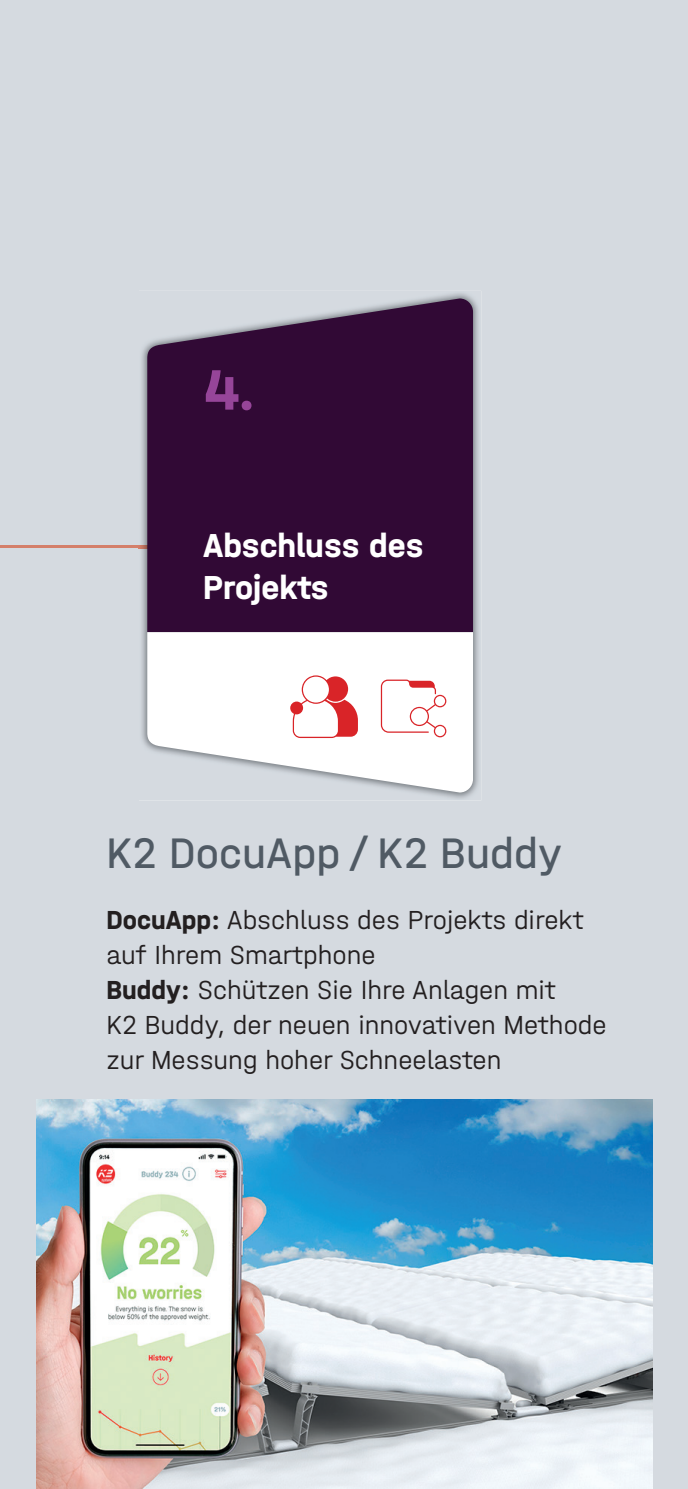
<style>
.page{position:relative;width:688px;height:1489px;background:#fff}
.page>*{position:absolute;margin:0;border:0;box-sizing:border-box;transform-origin:0 0}
.t1{font:60px "K2 Halvar Mittelschrift Bold";color:#964599}
.t2{font:45px "K2 Halvar Mittelschrift Regular";color:#505a64}
.t3{font:35px/42px "K2 Halvar Mittelschrift Bold";color:#fff}
.t4{font:27.5px/35px "K2 Halvar Mittelschrift Light";color:#231f20}
.s1{font-family:"K2 Halvar Mittelschrift Bold"}
</style>
<div class="page">
<div style="left:0;top:0;width:687px;height:1488px;background:#d5dae0"></div>
<hr style="left:0;top:545px;width:139px;height:3px;background:#d47f6a">
<img style="left:36px;top:1098px;width:616px;height:390px">
<img style="left:139px;top:291px;width:342px;height:509px">
<img style="left:139px;top:545px;width:8px;height:3px">
<svg style="left:147px;top:298px;width:326px;height:334px;background:#3c1740"></svg>
<svg style="left:147px;top:632px;width:326px;height:160px"></svg>
<svg style="left:381px;top:679px;width:65px;height:58px"></svg>
<svg style="left:290px;top:675px;width:68px;height:63px"></svg>
<h1 class="t1" style="left:203px;top:353px;width:54px">4.</h1>
<p class="t3" style="left:203px;top:524px;width:222px">Abschluss des<br>Projekts</p>
<h2 class="t2" style="left:106px;top:826px;width:457px">K2 DocuApp / K2 Buddy</h2>
<p class="t4" style="left:106px;top:901px;width:501px"><span class="s1">DocuApp:</span> Abschluss des Projekts direkt auf Ihrem Smartphone<br><span class="s1">Buddy:</span> Schützen Sie Ihre Anlagen mit<br>K2 Buddy, der neuen innovativen Methode zur Messung hoher Schneelasten</p>
</div>
